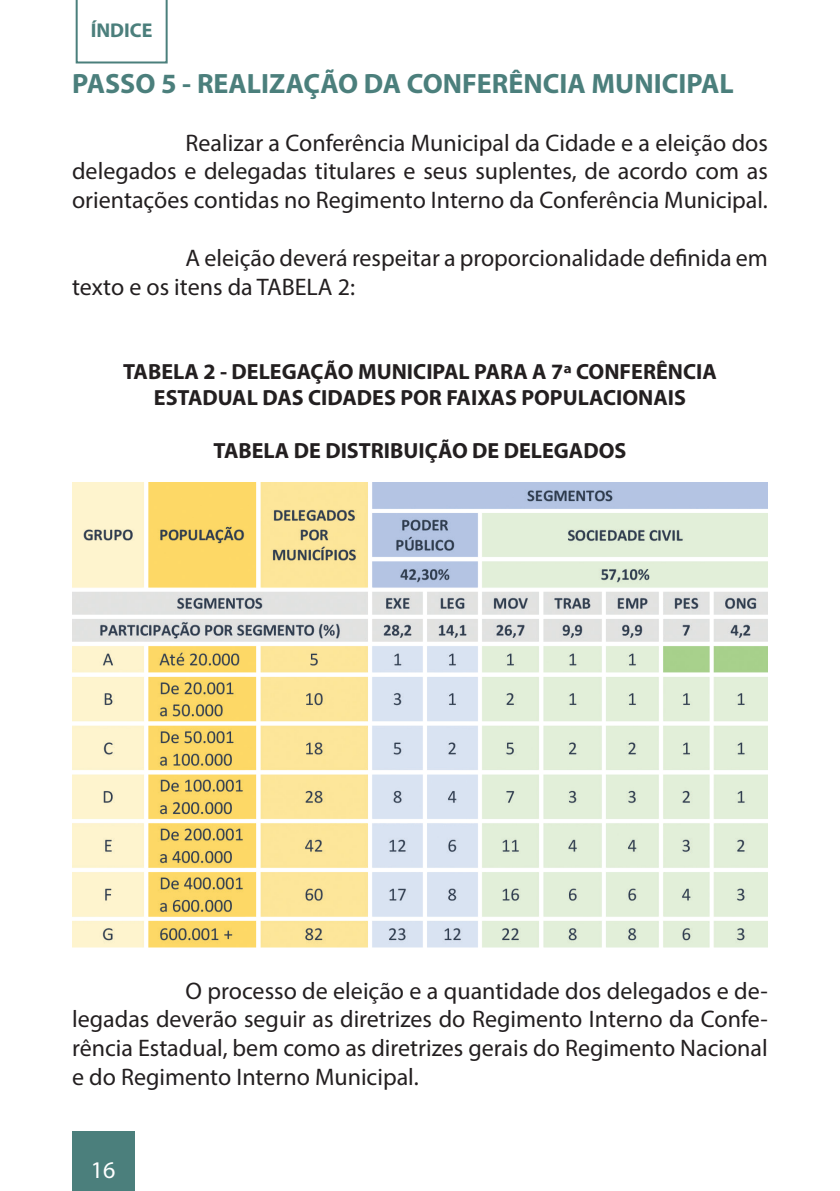
<style>
.page{position:relative;width:840px;height:1191px;background:#fff}
.page>*{position:absolute;margin:0;border:0;box-sizing:border-box;transform-origin:0 0}
.SUB_TÍTULO{font:700 28px "Myriad Pro";color:#4b7f7c}
.TEXTO_12_-_GERAL{font:24px/28.8px "Myriad Pro";color:#231f20;text-align:justify}
.t1{font:24px "Myriad Pro";color:#fff}
.TEXTO_12_-_GERAL-2{font:700 22px/26.4px "Myriad Pro";color:#231f20;text-align:center}
.TEXTO_12_-_GERAL-3{font:700 20px "Myriad Pro";color:#4b7f7c}
</style>
<div class="page">
<div style="left:72px;top:1131px;width:62px;height:60px;background:#4b7f7c"></div>
<img style="left:72px;top:483px;width:695px;height:465px">
<svg style="left:76px;top:0;width:91px;height:63px"></svg>
<p class="TEXTO_12_-_GERAL-3" style="left:91px;top:18px;width:63px">ÍNDICE</p>
<p class="SUB_TÍTULO" style="left:72px;top:65px;width:662px">PASSO 5 - REALIZAÇÃO DA CONFERÊNCIA MUNICIPAL</p>
<p class="TEXTO_12_-_GERAL" style="left:72px;top:128px;width:697px;text-indent:113px">Realizar a Conferência Municipal da Cidade e a eleição dos delegados e delegadas titulares e seus suplentes, de acordo com as orientações contidas no Regimento Interno da Conferência Municipal.</p>
<p class="TEXTO_12_-_GERAL" style="left:72px;top:243px;width:697px;text-indent:113px">A eleição deverá respeitar a proporcionalidade definida em texto e os itens da TABELA 2:</p>
<p class="TEXTO_12_-_GERAL-2" style="left:123px;top:357px;width:595px">TABELA 2 - DELEGAÇÃO MUNICIPAL PARA A 7ª CONFERÊNCIA<br>ESTADUAL DAS CIDADES POR FAIXAS POPULACIONAIS</p>
<p class="TEXTO_12_-_GERAL-2" style="left:213px;top:436px;width:414px">TABELA DE DISTRIBUIÇÃO DE DELEGADOS</p>
<p class="TEXTO_12_-_GERAL" style="left:72px;top:975px;width:697px;text-indent:113px">O processo de eleição e a quantidade dos delegados e de&shy;legadas deverão seguir as diretrizes do Regimento Interno da Confe&shy;rência Estadual, bem como as diretrizes gerais do Regimento Nacional e do Regimento Interno Municipal.</p>
<p class="t1" style="left:91px;top:1154px;width:26px">16</p>
</div>
